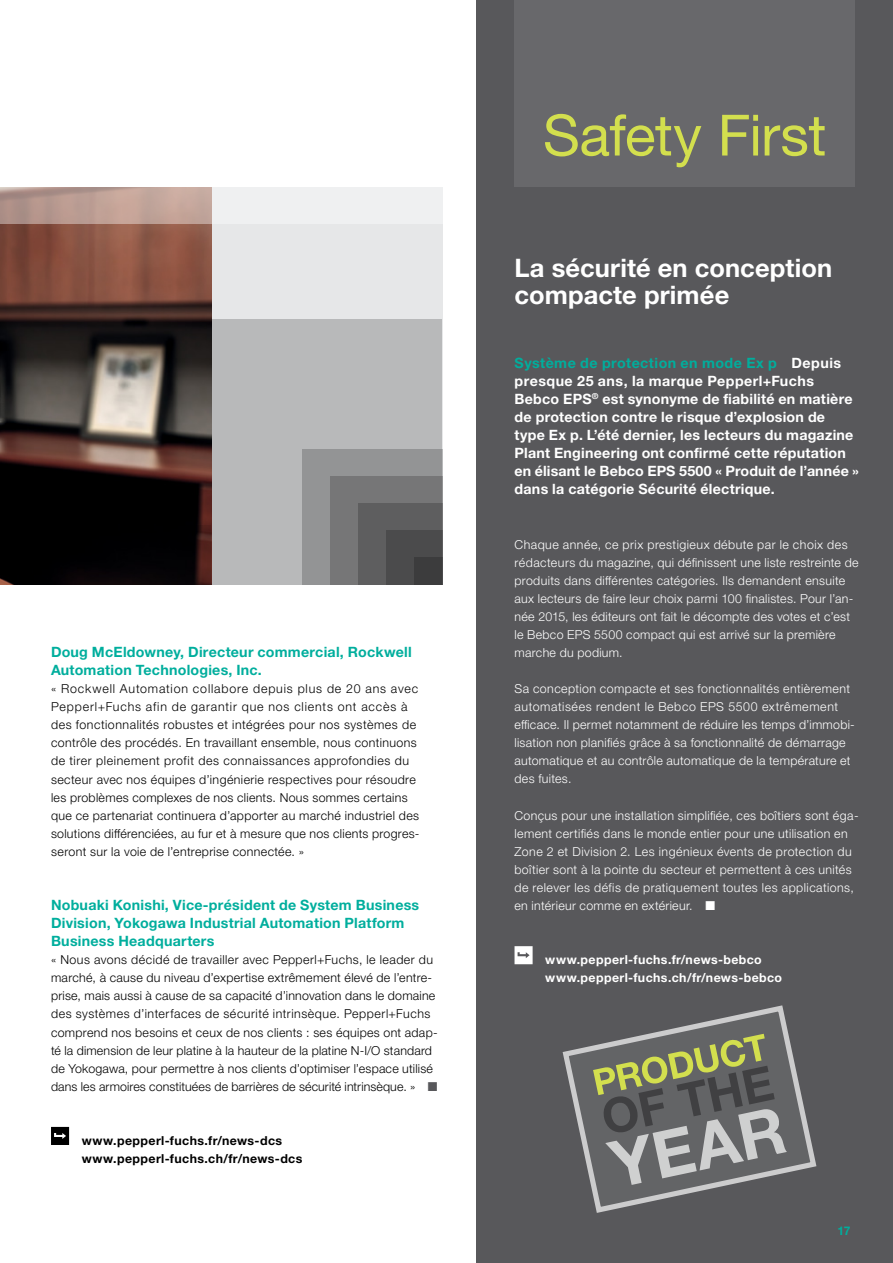
<style>
.page{position:relative;width:893px;height:1263px;background:#fff}
.page>*{position:absolute;margin:0;border:0;box-sizing:border-box;transform-origin:0 0}
.t1{font:700 25.5px/27px "Helvetica Neue LTW1 G";letter-spacing:.005em;color:#fff}
.t2{font:700 14.25px/18px "Helvetica Neue LTW1 G";letter-spacing:.02em;color:#fff}
.t3{font:700 14.25px/18px "Helvetica Neue LTW1 G";letter-spacing:.015em;color:#00ae9d}
.t4{font:300 12.3px/18px "Helvetica Neue LTW1 G";letter-spacing:.03em;color:#000}
.t5{font:300 12.3px/18px "Helvetica Neue LTW1 G";letter-spacing:.03em;color:#fff}
.t6{font:700 12.3px/18px "Helvetica Neue LTW1 G";letter-spacing:.035em;color:#fff}
.t7{font:700 12.3px/18px "Helvetica Neue LTW1 G";letter-spacing:.035em;color:#000}
.t8{font:700 12px "Helvetica Neue LTW1 G";color:#00ae9d}
.s1{color:#58585b}
.s2{color:#00ae9d}
</style>
<div class="page">
<div style="left:0;top:187px;width:442px;height:398px;background:#e6e7e8"></div>
<svg style="left:211px;top:319px;width:231px;height:266px;background:#a1a2a3"></svg>
<img style="left:0;top:223px;width:211px;height:302px">
<div style="left:476px;top:0;width:417px;height:1263px;background:#58585b"></div>
<div style="left:514px;top:0;width:341px;height:187px;background:#68686b"></div>
<svg style="left:0;top:187px;width:212px;height:36px;background:#bc9e94"></svg>
<div style="left:0;top:525px;width:211px;height:60px;background:#000"></div>
<svg style="left:562px;top:1005px;width:255px;height:208px"></svg>
<svg style="left:593px;top:1034px;width:194px;height:151px"></svg>
<svg style="left:545px;top:114px;width:280px;height:53px"></svg>
<svg style="left:514px;top:946px;width:19px;height:18px"></svg>
<svg style="left:51px;top:1127px;width:18px;height:18px"></svg>
<p class="t3" style="left:51px;top:643px;width:362px">Doug McEldowney, Directeur commercial, Rockwell<br>Automation Technologies, Inc.</p>
<p class="t4" style="left:51px;top:680px;width:370px">« Rockwell Automation collabore depuis plus de 20 ans avec Pepperl+Fuchs afin de garantir que nos clients ont accès à des fonctionnalités robustes et intégrées pour nos systèmes de contrôle des procédés. En travaillant ensemble, nous continuons de tirer pleinement profit des connaissances approfondies du secteur avec nos équipes d’ingénierie respectives pour résoudre les problèmes complexes de nos clients. Nous sommes certains que ce partenariat continuera d’apporter au marché industriel des solutions différenciées, au fur et à mesure que nos clients progres&shy;seront sur la voie de l’entreprise connectée. »</p>
<p class="t3" style="left:51px;top:896px;width:370px">Nobuaki Konishi, Vice-président de System Business<br>Division, Yokogawa Industrial Automation Platform<br>Business Headquarters</p>
<p class="t4" style="left:51px;top:951px;width:388px">« Nous avons décidé de travailler avec Pepperl+Fuchs, le leader du marché, à cause du niveau d’expertise extrêmement élevé de l’entre&shy;prise, mais aussi à cause de sa capacité d’innovation dans le domaine des systèmes d’interfaces de sécurité intrinsèque. Pepperl+Fuchs comprend nos besoins et ceux de nos clients : ses équipes ont adap&shy;té la dimension de leur platine à la hauteur de la platine N-I/O standard de Yokogawa, pour permettre à nos clients d’optimiser l’espace utilisé dans les armoires constituées de barrières de sécurité intrinsèque. » <span class="s1">■</span></p>
<p class="t7" style="left:82px;top:1131px;width:222px">www.pepperl-fuchs.fr/news-dcs www.pepperl-fuchs.ch/fr/news-dcs</p>
<h1 class="t1" style="left:514px;top:255px;width:319px">La sécurité en conception compacte primée</h1>
<p class="t2" style="left:514px;top:354px;width:346px"><span class="s2">Système de protection en mode Ex p</span> Depuis presque 25 ans, la marque Pepperl+Fuchs Bebco EPS<sup>®</sup> est synonyme de fiabilité en matière de protection contre le risque d’explosion de type Ex p. L’été dernier, les lecteurs du magazine Plant Engineering ont confirmé cette réputation en élisant le Bebco EPS 5500 « Produit de l’année » dans la catégorie Sécurité électrique.</p>
<p class="t5" style="left:514px;top:535px;width:345px">Chaque année, ce prix prestigieux débute par le choix des rédacteurs du magazine, qui définissent une liste restreinte de produits dans différentes catégories. Ils demandent ensuite aux lecteurs de faire leur choix parmi 100 finalistes. Pour l’an&shy;née 2015, les éditeurs ont fait le décompte des votes et c’est le Bebco EPS 5500 compact qui est arrivé sur la première marche du podium.</p>
<p class="t5" style="left:514px;top:680px;width:342px">Sa conception compacte et ses fonctionnalités entièrement automatisées rendent le Bebco EPS 5500 extrêmement efficace. Il permet notamment de réduire les temps d’immobi&shy;lisation non planifiés grâce à sa fonctionnalité de démarrage automatique et au contrôle automatique de la température et des fuites.</p>
<p class="t5" style="left:514px;top:806px;width:346px">Conçus pour une installation simplifiée, ces boîtiers sont éga&shy;lement certifiés dans le monde entier pour une utilisation en Zone 2 et Division 2. Les ingénieux évents de protection du boîtier sont à la pointe du secteur et permettent à ces unités de relever les défis de pratiquement toutes les applications, en intérieur comme en extérieur. ■</p>
<p class="t6" style="left:545px;top:951px;width:238px">www.pepperl-fuchs.fr/news-bebco www.pepperl-fuchs.ch/fr/news-bebco</p>
<p class="t8" style="left:837px;top:1224px;width:14px">17</p>
</div>
